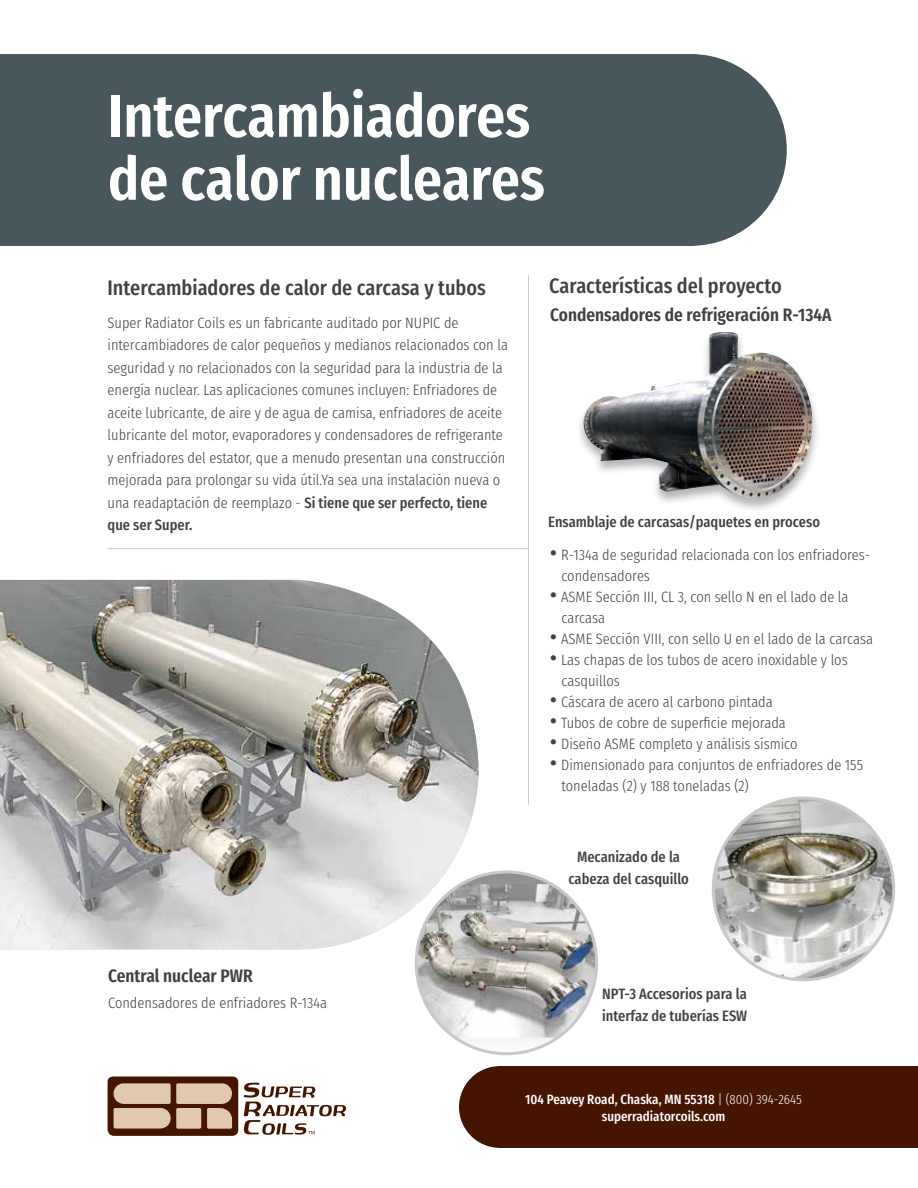
<style>
.page{position:relative;width:918px;height:1188px;background:#fff}
.page>*{position:absolute;margin:0;border:0;box-sizing:border-box;transform-origin:0 0}
.t1{font:600 60px/63px "Fira Sans Condensed";color:#fff}
.t2{font:500 21px "Fira Sans Condensed";color:#414042}
.t3{font:600 18px "Fira Sans Condensed";color:#414042}
.t4{font:300 15px/22.5px "Fira Sans Condensed";color:#414042}
.t5{font:500 15px/22.5px "Fira Sans Condensed";color:#414042;text-align:center}
.t6{font:500 13.5px/18px "Fira Sans Condensed";color:#fff;text-align:center}
.s1{font-weight:500}
.s2{font-weight:500;font-size:21px}
.s3{font-weight:300}
</style>
<div class="page">
<div style="left:499px;top:1066px;width:419px;height:82px;background:#461500"></div>
<div style="left:459px;top:1066px;width:82px;height:82px;background:#461500;border-radius:50%"></div>
<div style="left:0;top:54px;width:694px;height:192px;background:#48575c"></div>
<div style="left:595px;top:54px;width:192px;height:192px;background:#48575c;border-radius:50%"></div>
<hr style="left:528px;top:275px;width:1px;height:530px;background:#c7c8ca">
<svg style="left:108px;top:1076px;width:238px;height:60px"></svg>
<img style="left:713px;top:798px;width:181px;height:182px">
<hr style="left:107px;top:548px;width:421px;height:1px;background:#c7c8ca">
<img style="left:0;top:580px;width:479px;height:369px">
<div style="left:575px;top:332px;width:245px;height:181px;background:#000;opacity:.3"></div>
<img style="left:582px;top:332px;width:232px;height:170px">
<svg style="left:416px;top:872px;width:144px;height:182px"></svg>
<img style="left:416px;top:884px;width:181px;height:154px">
<h1 class="t1" style="left:108px;top:78px;width:438px">Intercambiadores de calor nucleares</h1>
<h2 class="t2" style="left:108px;top:268px;width:380px">Intercambiadores de calor de carcasa y tubos</h2>
<p class="t4" style="left:108px;top:310px;width:402px">Super Radiator Coils es un fabricante auditado por NUPIC de intercambiadores de calor pequeños y medianos relacionados con la seguridad y no relacionados con la seguridad para la industria de la energía nuclear. Las aplicaciones comunes incluyen: Enfriadores de aceite lubricante, de aire y de agua de camisa, enfriadores de aceite lubricante del motor, evaporadores y condensadores de refrigerante y enfriadores del estator, que a menudo presentan una construcción mejorada para prolongar su vida útil.Ya sea una instalación nueva o una readaptación de reemplazo - <span class="s1">Si tiene que ser perfecto, tiene que ser Super.</span></p>
<h2 class="t2" style="left:549px;top:266px;width:234px">Características del proyecto</h2>
<p class="t3" style="left:550px;top:299px;width:283px">Condensadores de refrigeración R-134A</p>
<p class="t5" style="left:548px;top:509px;width:273px">Ensamblaje de carcasas/paquetes en proceso</p>
<p class="t4" style="left:562px;top:543px;width:310px;line-height:21px;text-indent:-11px"><span class="s2">•</span> R-134a de seguridad relacionada con los enfriadores&shy;condensadores</p>
<p class="t4" style="left:562px;top:585px;width:289px;line-height:21px;text-indent:-11px"><span class="s2">•</span> ASME Sección III, CL 3, con sello N en el lado de la carcasa</p>
<p class="t4" style="left:550px;top:626px;width:325px"><span class="s2">•</span> ASME Sección VIII, con sello U en el lado de la carcasa</p>
<p class="t4" style="left:562px;top:648px;width:288px;line-height:21px;text-indent:-11px"><span class="s2">•</span> Las chapas de los tubos de acero inoxidable y los casquillos</p>
<p class="t4" style="left:550px;top:689px;width:224px"><span class="s2">•</span> Cáscara de acero al carbono pintada</p>
<p class="t4" style="left:550px;top:710px;width:237px"><span class="s2">•</span> Tubos de cobre de superficie mejorada</p>
<p class="t4" style="left:550px;top:731px;width:249px"><span class="s2">•</span> Diseño ASME completo y análisis sísmico</p>
<p class="t4" style="left:562px;top:753px;width:303px;line-height:21px;text-indent:-11px"><span class="s2">•</span> Dimensionado para conjuntos de enfriadores de 155 toneladas (2) y 188 toneladas (2)</p>
<p class="t5" style="left:568px;top:844px;width:122px">Mecanizado de la cabeza del casquillo</p>
<p class="t3" style="left:108px;top:960px;width:146px">Central nuclear PWR</p>
<p class="t4" style="left:108px;top:990px;width:221px">Condensadores de enfriadores R-134a</p>
<p class="t5" style="left:602px;top:980px;width:147px;text-align:left">NPT-3 Accesorios para la interfaz de tuberías ESW</p>
<p class="t6" style="left:525px;top:1088px;width:278px">104 Peavey Road, Chaska, MN 55318 <span class="s3">| (800) 394-2645 </span>superradiatorcoils.com</p>
</div>
